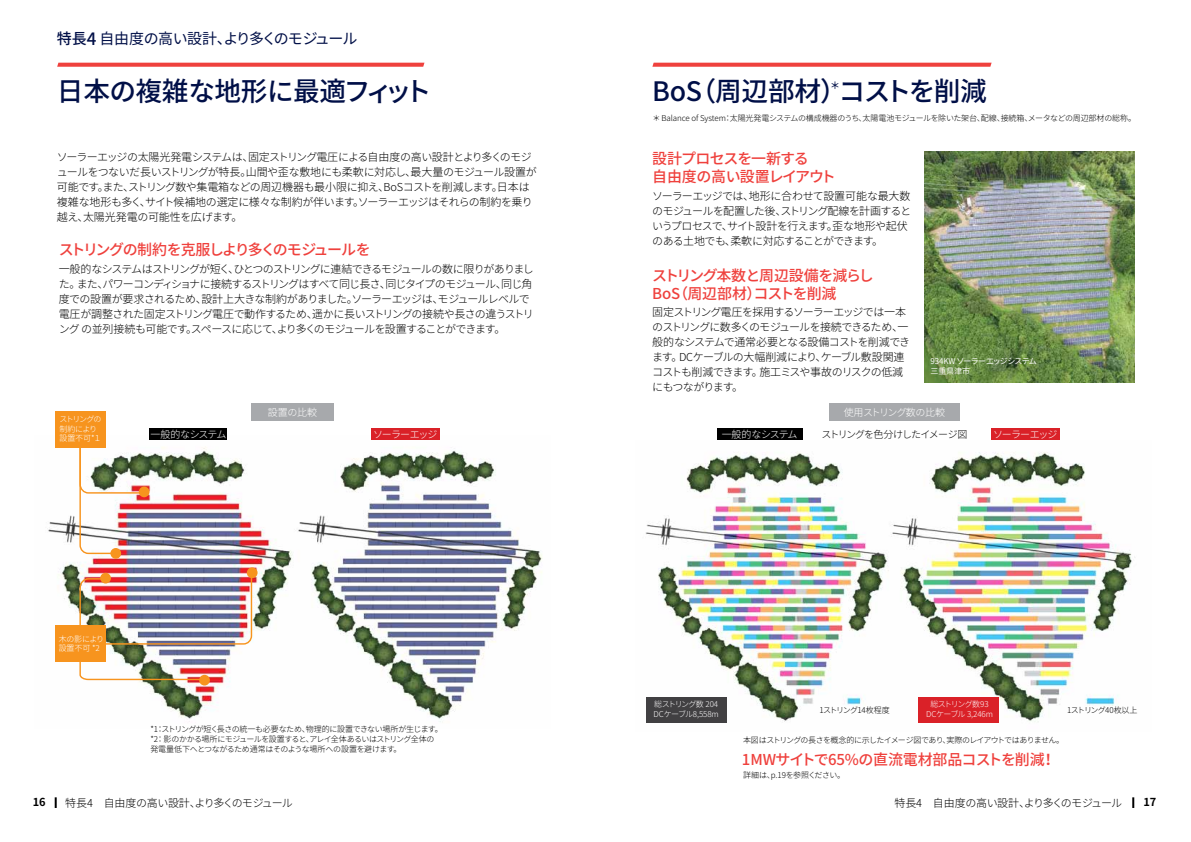
<style>
.page{position:relative;width:1191px;height:842px;background:#fff}
.page>*{position:absolute;margin:0;border:0;box-sizing:border-box;transform-origin:0 0}
.t1{font:500 26.8px "Noto Sans JP";letter-spacing:-.025em;color:#000f47}
.t2{font:500 15px/18px "Noto Sans JP";letter-spacing:-.065em;color:#ef413d}
.t3{font:500 15px "Noto Sans JP";letter-spacing:-.03em;color:#ef413d}
.t4{font:500 15px "Noto Sans JP";letter-spacing:-.09em;color:#ef413d}
.t5{font:15px "Noto Sans JP";letter-spacing:-.06em;color:#000f47}
.t6{font:300 11px/15px "Noto Sans JP";letter-spacing:-.065em;color:#000}
.t7{font:300 11px/15px "Noto Sans JP";letter-spacing:-.04em;color:#000}
.t8{font:700 11px "Noto Sans JP";color:#000}
.t9{font:300 10px "Noto Sans JP";letter-spacing:-.08em;color:#fff}
.t10{font:300 10px "Noto Sans JP";letter-spacing:-.04em;color:#fff}
.t11{font:300 10px "Noto Sans JP";letter-spacing:-.085em;color:#000}
.t12{font:300 10px "Noto Sans JP";letter-spacing:-.1em;color:#fff}
.t13{font:500 9.9px "Noto Sans JP";color:#000f47}
.t14{font:300 8px/9.6px "Noto Sans JP";letter-spacing:-.045em;color:#000}
.t15{font:300 8px "Noto Sans JP";letter-spacing:-.02em;color:#000}
.t16{font:300 8px "Noto Sans JP";letter-spacing:-.075em;color:#000}
.t17{font:300 8px/9.6px "Noto Sans JP";letter-spacing:-.06em;color:#fff;text-align:center}
.t18{font:300 8px "Noto Sans JP";letter-spacing:-.07em;color:#000}
.t19{font:8px/9.6px "Noto Sans JP";letter-spacing:-.04em;color:#fff}
.t20{font:300 8px/9.6px "Noto Sans JP";letter-spacing:-.09em;color:#fff}
.t21{font:300 8px/9.6px "Noto Sans JP";letter-spacing:-.025em;color:#fff}
.s1{font-weight:500}
.s2{font-weight:500;font-size:17px}
</style>
<div class="page">
<svg style="left:1132px;top:797px;width:2px;height:11px"></svg>
<svg style="left:55px;top:797px;width:2px;height:11px"></svg>
<img style="left:645px;top:452px;width:490px;height:271px">
<img style="left:48px;top:435px;width:495px;height:287px">
<svg style="left:57px;top:63px;width:367px;height:4px"></svg>
<svg style="left:652px;top:63px;width:339px;height:4px"></svg>
<img style="left:924px;top:152px;width:210px;height:230px">
<div style="left:100px;top:573px;width:11px;height:10px;background:#f7941e;border-radius:50%"></div>
<svg style="left:79px;top:659px;width:127px;height:22px"></svg>
<div style="left:199px;top:675px;width:11px;height:10px;background:#f7941e;border-radius:50%"></div>
<img style="left:79px;top:576px;width:174px;height:69px">
<div style="left:247px;top:567px;width:10px;height:11px;background:#f7941e;border-radius:50%"></div>
<div style="left:139px;top:486px;width:10px;height:11px;background:#f7941e;border-radius:50%"></div>
<img style="left:79px;top:444px;width:67px;height:111px">
<div style="left:110px;top:548px;width:11px;height:11px;background:#f7941e;border-radius:50%"></div>
<div style="left:150px;top:428px;width:77px;height:12px;background:#000"></div>
<div style="left:55px;top:412px;width:51px;height:36px;background:#f7941e"></div>
<div style="left:55px;top:625px;width:51px;height:36px;background:#f7941e"></div>
<div style="left:371px;top:428px;width:68px;height:12px;background:#da2128"></div>
<div style="left:717px;top:428px;width:85px;height:12px;background:#000"></div>
<div style="left:991px;top:428px;width:68px;height:12px;background:#da2128"></div>
<div style="left:646px;top:697px;width:80px;height:25px;background:#414042"></div>
<div style="left:918px;top:697px;width:81px;height:25px;background:#da2128"></div>
<div style="left:829px;top:404px;width:130px;height:17px;background:#a7a9ac"></div>
<div style="left:251px;top:403px;width:83px;height:17px;background:#a7a9ac"></div>
<h2 class="t5" style="left:57px;top:30px;width:302px"><span class="s1">特長</span><span class="s2">4</span> 自由度の高い設計、より多くのモジュール</h2>
<h1 class="t1" style="left:57px;top:77px;width:376px">日本の複雑な地形に最適フィット</h1>
<h1 class="t1" style="left:652px;top:77px;width:336px">BoS（周辺部材）コストを削減</h1>
<p class="t13" style="left:830px;top:80px;width:11px">＊</p>
<p class="t7" style="left:57px;top:149px;width:481px">ソーラーエッジの太陽光発電システムは、固定ストリング電圧による自由度の高い設計とより多くのモジュールをつないだ長いストリングが特長。山間や歪な敷地にも柔軟に対応し、最大量のモジュール設置が可能です。また、ストリング数や集電箱などの周辺機器も最小限に抑え、BoSコストを削減します。日本は複雑な地形も多く、サイト候補地の選定に様々な制約が伴います。ソーラーエッジはそれらの制約を乗り越え、太陽光発電の可能性を広げます。</p>
<h2 class="t4" style="left:59px;top:241px;width:313px">ストリングの制約を克服しより多くのモジュールを</h2>
<p class="t6" style="left:59px;top:262px;width:477px">一般的なシステムはストリングが短く、ひとつのストリングに連結できるモジュールの数に限りがありました。また、パワーコンディショナに接続するストリングはすべて同じ長さ、同じタイプのモジュール、同じ角度での設置が要求されるため、設計上大きな制約がありました。ソーラーエッジは、モジュールレベルで電圧が調整された固定ストリング電圧で動作するため、遥かに長いストリングの接続や長さの違うストリング の並列接続も可能です。スペースに応じて、より多くのモジュールを設置することができます。</p>
<p class="t15" style="left:652px;top:113px;width:485px">＊ Balance of System：太陽光発電システムの構成機器のうち、太陽電池モジュールを除いた架台、配線、接続箱、メータなどの周辺部材の総称。</p>
<h2 class="t2" style="left:652px;top:150px;width:185px">設計プロセスを一新する<br>自由度の高い設置レイアウト</h2>
<p class="t6" style="left:652px;top:188px;width:261px">ソーラーエッジでは、地形に合わせて設置可能な最大数のモジュールを配置した後、ストリング配線を計画するというプロセスで、サイト設計を行えます。歪な地形や起伏のある土地でも、柔軟に対応することができます。</p>
<h2 class="t2" style="left:652px;top:266px;width:223px">ストリング本数と周辺設備を減らし<br>BoS（周辺部材）コストを削減</h2>
<p class="t6" style="left:652px;top:305px;width:259px">固定ストリング電圧を採用するソーラーエッジでは一本のストリングに数多くのモジュールを接続できるため、一般的なシステムで通常必要となる設備コストを削減できます。DCケーブルの大幅削減により、ケーブル敷設関連コストも削減できます。施工ミスや事故のリスクの低減にもつながります。</p>
<p class="t19" style="left:930px;top:357px;width:108px">934KW ソーラーエッジシステム三重県津市</p>
<p class="t20" style="left:59px;top:415px;width:44px">ストリングの制約により設置不可*１</p>
<p class="t9" style="left:268px;top:406px;width:51px">設置の比較</p>
<p class="t9" style="left:843px;top:406px;width:103px">使用ストリング数の比較</p>
<p class="t10" style="left:150px;top:429px;width:77px">一般的なシステム</p>
<p class="t12" style="left:373px;top:429px;width:66px">ソーラーエッジ</p>
<p class="t10" style="left:721px;top:429px;width:77px">一般的なシステム</p>
<p class="t11" style="left:821px;top:429px;width:147px">ストリングを色分けしたイメージ図</p>
<p class="t12" style="left:993px;top:429px;width:66px">ソーラーエッジ</p>
<p class="t21" style="left:59px;top:634px;width:47px">木の影により設置不可 *2</p>
<p class="t14" style="left:150px;top:725px;width:294px">*1：ストリングが短く長さの統一も必要なため、物理的に設置できない場所が生じます。*2： 影のかかる場所にモジュールを設置すると、アレイ全体あるいはストリング全体の発電量低下へとつながるため通常はそのような場所への設置を避けます。</p>
<p class="t17" style="left:653px;top:700px;width:67px;text-align:left">総ストリング数 204<br>DCケーブル8,558m</p>
<p class="t17" style="left:926px;top:700px;width:68px">総ストリング数93<br>DCケーブル 3,246m</p>
<p class="t18" style="left:819px;top:705px;width:72px">1ストリング14枚程度</p>
<p class="t16" style="left:743px;top:735px;width:322px">本図はストリングの長さを概念的に示したイメージ図であり、実際のレイアウトではありません。</p>
<h2 class="t3" style="left:742px;top:751px;width:315px">1MWサイトで65%の直流電材部品コストを削減！</h2>
<p class="t14" style="left:743px;top:770px;width:103px">詳細は、p.19を参照ください。</p>
<p class="t18" style="left:1067px;top:705px;width:72px">1ストリング40枚以上</p>
<p class="t7" style="left:65px;top:795px;width:229px">特長4　自由度の高い設計、より多くのモジュール</p>
<p class="t7" style="left:894px;top:795px;width:229px">特長4　自由度の高い設計、より多くのモジュール</p>
<p class="t8" style="left:33px;top:796px;width:14px">16</p>
<p class="t8" style="left:1143px;top:796px;width:14px">17</p>
</div>
